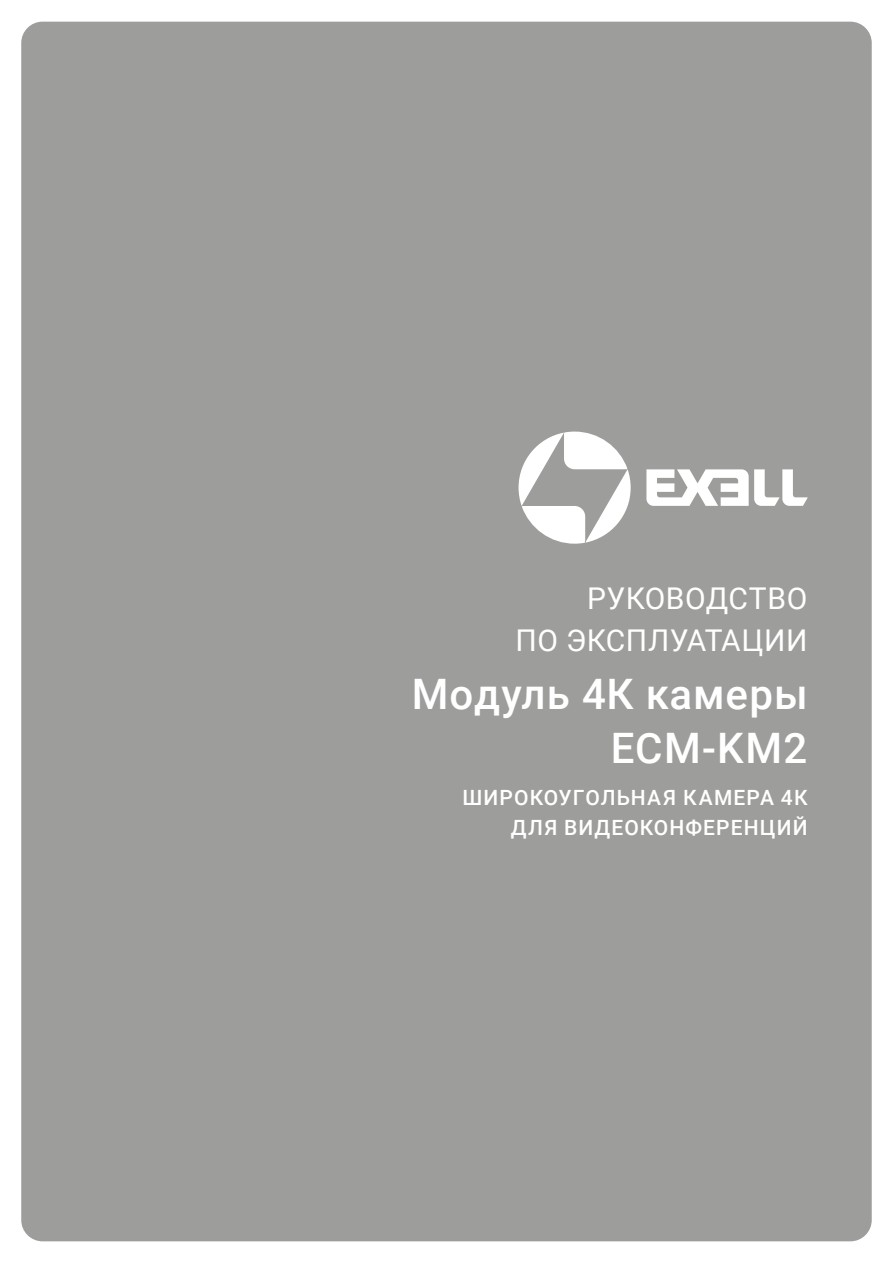
<style>
.page{position:relative;width:893px;height:1263px;background:#fff}
.page>*{position:absolute;margin:0;border:0;box-sizing:border-box;transform-origin:0 0}
.t1{font:500 42px/53.6px "Roboto";letter-spacing:.02em;color:#fff;text-align:right}
.t2{font:30px/42px "Roboto";letter-spacing:.02em;color:#fff;text-align:right}
.t3{font:500 21px/30px "Roboto";letter-spacing:.055em;color:#fff;text-align:right}
</style>
<div class="page">
<div style="left:21px;top:22px;width:851px;height:1219px;background:#9d9d9c;border-radius:21px"></div>
<svg style="left:519px;top:432px;width:289px;height:112px"></svg>
<h2 class="t2" style="left:516px;top:576px;width:293px">РУКОВОДСТВО<br>ПО ЭКСПЛУАТАЦИИ</h2>
<h1 class="t1" style="left:412px;top:666px;width:398px">Модуль 4К камеры<br>ECM-KM2</h1>
<p class="t3" style="left:462px;top:782px;width:347px">ШИРОКОУГОЛЬНАЯ КАМЕРА 4К<br>ДЛЯ ВИДЕОКОНФЕРЕНЦИЙ</p>
</div>
